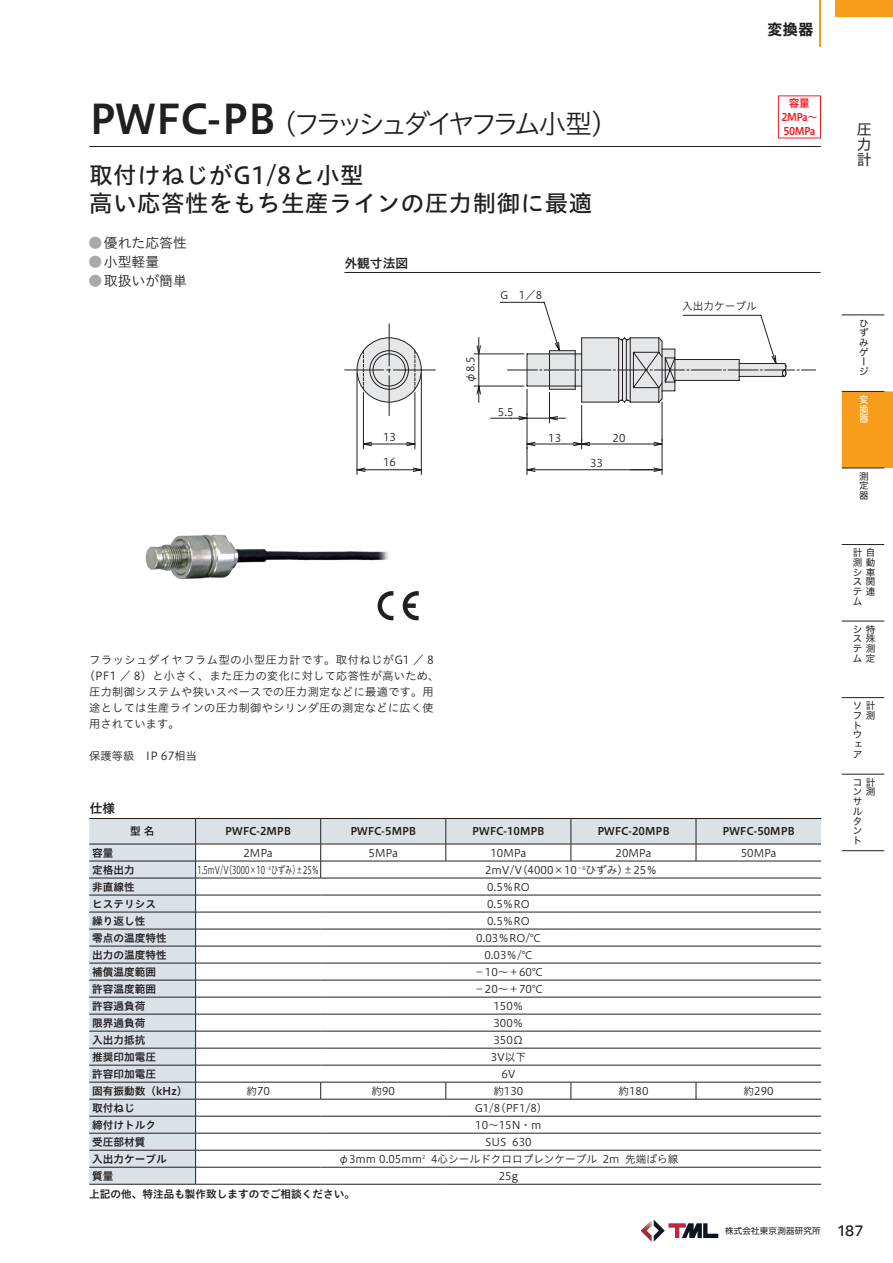
<style>
.page{position:relative;width:893px;height:1263px;background:#fff}
.page>*{position:absolute;margin:0;border:0;box-sizing:border-box;transform-origin:0 0}
.t1{font:27.15px "Hiragino UD Sans Std N W3";letter-spacing:-.185em;color:#231f20}
.t2{font:23.4px/27.6px "Hiragino UD Sans Std N W5";letter-spacing:.025em;color:#231f20}
.t3{font:500 14.85px "SF Pro Text";color:#231f20}
.t4{font:14.85px "Hira Kaku Std N W7";color:#231f20}
.t5{font:14.85px/15.1px "Hira Kaku Std N W4";color:#231f20;text-align:justify}
.t6{font:13.8px "Hiragino UD Sans Std N W3";color:#231f20}
.t7{font:12.75px "Hiragino UD Sans Std N W6";color:#231f20}
.t8{font:11.1px "Hiragino UD Sans Std N W3";letter-spacing:.03em;color:#231f20}
.t9{font:11.1px "Hiragino UD Sans Std N W3";letter-spacing:.055em;color:#231f20}
.t10{font:10.65px "Hiragino UD Sans Std N W3";color:#231f20}
.t11{font:10.65px "Hiragino UD Sans Std N W6";color:#231f20}
.t12{font:10.65px "Hiragino UD Sans Std N W3";color:#231f20;scale:.67 1}
.t13{font:10.65px/13.8px "Hiragino UD Sans Std W6";letter-spacing:-.05em;color:#ee1d23;text-align:center}
.t14{font:9.6px/9.8px "Hira Kaku Std N W4";color:#231f20}
.t15{font:9.6px/9.8px "Hira Kaku Std N W4";color:#fff;text-align:justify}
.t16{font:8.55px "Shin Go Pro";letter-spacing:.025em;color:#231f20}
.s1{font-family:"Hiragino UD Sans Std N W6";font-size:40.35px}
.s2{color:#a8a9ad}
</style>
<div class="page">
<hr style="left:820px;top:0;width:1px;height:47px;background:#f89c1c">
<div style="left:836px;top:0;width:57px;height:17px;background:#f89c1c"></div>
<svg style="left:842px;top:315px;width:51px;height:536px"></svg>
<hr style="left:842px;top:315px;width:42px;height:1px;background:#231f20">
<hr style="left:842px;top:391px;width:42px;height:1px;background:#231f20">
<hr style="left:842px;top:468px;width:42px;height:1px;background:#231f20">
<hr style="left:842px;top:544px;width:42px;height:1px;background:#231f20">
<hr style="left:842px;top:621px;width:42px;height:1px;background:#231f20">
<hr style="left:842px;top:697px;width:42px;height:1px;background:#231f20">
<hr style="left:842px;top:774px;width:42px;height:1px;background:#231f20">
<hr style="left:842px;top:850px;width:42px;height:1px;background:#231f20">
<hr style="left:89px;top:146px;width:732px;height:1px;background:#231f20">
<div style="left:778px;top:96px;width:43px;height:42px;background:#fff;border:1px solid #ee1d23"></div>
<svg style="left:403px;top:591px;width:16px;height:29px"></svg>
<svg style="left:378px;top:591px;width:15px;height:29px"></svg>
<svg style="left:641px;top:1219px;width:77px;height:23px"></svg>
<svg style="left:89px;top:818px;width:732px;height:366px"></svg>
<hr style="left:321px;top:1167px;width:125px;height:1px;background:#231f20">
<hr style="left:446px;top:1167px;width:125px;height:1px;background:#231f20">
<hr style="left:571px;top:1167px;width:125px;height:1px;background:#231f20">
<hr style="left:696px;top:1167px;width:125px;height:1px;background:#231f20">
<hr style="left:89px;top:1184px;width:107px;height:1px;background:#231f20">
<hr style="left:196px;top:1184px;width:125px;height:1px;background:#231f20">
<hr style="left:321px;top:1184px;width:125px;height:1px;background:#231f20">
<hr style="left:446px;top:1184px;width:125px;height:1px;background:#231f20">
<hr style="left:571px;top:1184px;width:125px;height:1px;background:#231f20">
<hr style="left:696px;top:1184px;width:125px;height:1px;background:#231f20">
<img style="left:145px;top:534px;width:244px;height:45px">
<hr style="left:344px;top:272px;width:477px;height:1px;background:#231f20">
<svg style="left:473px;top:302px;width:343px;height:173px"></svg>
<hr style="left:564px;top:389px;width:1px;height:86px;background:#231f20">
<hr style="left:587px;top:392px;width:1px;height:31px;background:#231f20">
<hr style="left:357px;top:373px;width:1px;height:102px;background:#231f20">
<hr style="left:421px;top:373px;width:1px;height:102px;background:#231f20">
<svg style="left:345px;top:324px;width:91px;height:148px"></svg>
<h3 class="t4" style="left:767px;top:18px;width:48px">変換器</h3>
<h1 class="t1" style="left:89px;top:103px;width:531px"><span class="s1">PWFC-PB</span>（フラッシュダイヤフラム小型）</h1>
<p class="t13" style="left:781px;top:96px;width:36px">容量<br>2MPa～<br>50MPa</p>
<h2 class="t2" style="left:89px;top:160px;width:504px">取付けねじがG1/8と小型<br>高い応答性をもち生産ラインの圧力制御に最適</h2>
<p class="t6" style="left:88px;top:233px;width:100px"><span class="s2">●</span>優れた応答性</p>
<p class="t6" style="left:88px;top:252px;width:72px"><span class="s2">●</span>小型軽量</p>
<p class="t6" style="left:88px;top:271px;width:100px"><span class="s2">●</span>取扱いが簡単</p>
<p class="t7" style="left:344px;top:253px;width:65px">外観寸法図</p>
<p class="t10" style="left:383px;top:429px;width:14px">13</p>
<p class="t10" style="left:383px;top:454px;width:14px">16</p>
<p class="t10" style="left:500px;top:287px;width:44px">G　1／8</p>
<p class="t10" style="left:462px;top:383px;width:28px;rotate:-90deg">φ8.5</p>
<p class="t10" style="left:498px;top:403px;width:17px">5.5</p>
<p class="t10" style="left:548px;top:429px;width:14px">13</p>
<p class="t10" style="left:613px;top:429px;width:14px">20</p>
<p class="t10" style="left:590px;top:455px;width:14px">33</p>
<p class="t10" style="left:682px;top:298px;width:76px">入出力ケーブル</p>
<h3 class="t5" style="left:857px;top:122px;width:16px">圧力計</h3>
<p class="t14" style="left:859px;top:318px;width:11px">ひずみゲージ</p>
<p class="t15" style="left:859px;top:395px;width:11px">変換器</p>
<p class="t14" style="left:859px;top:471px;width:11px;text-align:justify">測定器</p>
<p class="t9" style="left:89px;top:652px;width:346px">フラッシュダイヤフラム型の小型圧力計です。取付ねじがG1 ／ 8</p>
<p class="t8" style="left:84px;top:667px;width:357px">（PF1 ／ 8）と小さく、また圧力の変化に対して応答性が高いため、</p>
<p class="t8" style="left:89px;top:683px;width:346px">圧力制御システムや狭いスペースでの圧力測定などに最適です。用</p>
<p class="t8" style="left:89px;top:699px;width:346px">途としては生産ラインの圧力制御やシリンダ圧の測定などに広く使</p>
<p class="t8" style="left:89px;top:715px;width:92px">用されています。</p>
<p class="t8" style="left:89px;top:747px;width:109px">保護等級　IP 67相当</p>
<p class="t7" style="left:90px;top:798px;width:27px">仕様</p>
<p class="t11" style="left:130px;top:823px;width:26px">型名</p>
<p class="t11" style="left:225px;top:823px;width:67px">PWFC-2MPB</p>
<p class="t11" style="left:350px;top:823px;width:67px">PWFC-5MPB</p>
<p class="t11" style="left:472px;top:823px;width:74px">PWFC-10MPB</p>
<p class="t11" style="left:597px;top:823px;width:74px">PWFC-20MPB</p>
<p class="t11" style="left:723px;top:823px;width:74px">PWFC-50MPB</p>
<p class="t11" style="left:92px;top:844px;width:23px">容量</p>
<p class="t10" style="left:243px;top:844px;width:31px">2MPa</p>
<p class="t10" style="left:369px;top:844px;width:31px">5MPa</p>
<p class="t10" style="left:490px;top:844px;width:37px">10MPa</p>
<p class="t10" style="left:615px;top:844px;width:37px">20MPa</p>
<p class="t10" style="left:741px;top:844px;width:37px">50MPa</p>
<p class="t11" style="left:92px;top:861px;width:44px">定格出力</p>
<p class="t12" style="left:197px;top:861px;width:183px">1.5mV/V（3000×10<sup>－</sup> <sup>6</sup>ひずみ）±25％</p>
<p class="t10" style="left:485px;top:861px;width:174px">2mV/V（4000×10<sup>－</sup> <sup>6</sup>ひずみ）±25％</p>
<p class="t11" style="left:92px;top:878px;width:44px">非直線性</p>
<p class="t10" style="left:487px;top:878px;width:44px">0.5％RO</p>
<p class="t11" style="left:92px;top:895px;width:65px">ヒステリシス</p>
<p class="t10" style="left:487px;top:895px;width:44px">0.5％RO</p>
<p class="t11" style="left:92px;top:912px;width:55px">繰り返し性</p>
<p class="t10" style="left:487px;top:912px;width:44px">0.5％RO</p>
<p class="t11" style="left:92px;top:929px;width:76px">零点の温度特性</p>
<p class="t10" style="left:476px;top:929px;width:66px">0.03％RO/℃</p>
<p class="t11" style="left:92px;top:946px;width:76px">出力の温度特性</p>
<p class="t10" style="left:484px;top:946px;width:50px">0.03％/℃</p>
<p class="t11" style="left:92px;top:963px;width:65px">補償温度範囲</p>
<p class="t10" style="left:474px;top:963px;width:70px">－ 10～＋60℃</p>
<p class="t11" style="left:92px;top:980px;width:65px">許容温度範囲</p>
<p class="t10" style="left:474px;top:980px;width:70px">－ 20～＋70℃</p>
<p class="t11" style="left:92px;top:997px;width:55px">許容過負荷</p>
<p class="t10" style="left:493px;top:997px;width:32px">150％</p>
<p class="t11" style="left:92px;top:1014px;width:55px">限界過負荷</p>
<p class="t10" style="left:493px;top:1014px;width:32px">300％</p>
<p class="t11" style="left:92px;top:1031px;width:55px">入出力抵抗</p>
<p class="t10" style="left:493px;top:1031px;width:32px">350Ω</p>
<p class="t11" style="left:92px;top:1048px;width:65px">推奨印加電圧</p>
<p class="t10" style="left:491px;top:1049px;width:37px">3V以下</p>
<p class="t11" style="left:92px;top:1065px;width:65px">許容印加電圧</p>
<p class="t10" style="left:501px;top:1066px;width:16px">6V</p>
<p class="t11" style="left:92px;top:1082px;width:97px">固有振動数（kHz）</p>
<p class="t10" style="left:246px;top:1083px;width:25px">約70</p>
<p class="t10" style="left:371px;top:1083px;width:25px">約90</p>
<p class="t10" style="left:493px;top:1083px;width:32px">約130</p>
<p class="t10" style="left:618px;top:1083px;width:32px">約180</p>
<p class="t10" style="left:744px;top:1083px;width:32px">約290</p>
<p class="t11" style="left:92px;top:1099px;width:44px">取付ねじ</p>
<p class="t10" style="left:475px;top:1100px;width:74px">G1/8（PF1/8）</p>
<p class="t11" style="left:92px;top:1116px;width:65px">締付けトルク</p>
<p class="t10" style="left:475px;top:1117px;width:68px">10～15N・m</p>
<p class="t11" style="left:92px;top:1133px;width:55px">受圧部材質</p>
<p class="t10" style="left:485px;top:1134px;width:48px">SUS 630</p>
<p class="t11" style="left:92px;top:1150px;width:76px">入出力ケーブル</p>
<p class="t10" style="left:338px;top:1151px;width:342px">φ3mm 0.05mm<sup>2</sup> 4心シールドクロロプレンケーブル 2m 先端ばら線</p>
<p class="t11" style="left:92px;top:1167px;width:23px">質量</p>
<p class="t10" style="left:499px;top:1168px;width:21px">25g</p>
<p class="t11" style="left:89px;top:1186px;width:267px">上記の他、特注品も製作致しますのでご相談ください。</p>
<p class="t16" style="left:725px;top:1223px;width:97px">株式会社東京測器研究所</p>
<p class="t14" style="left:853px;top:548px;width:24px">計自測動シ車ス関テ連ム</p>
<p class="t14" style="left:853px;top:624px;width:24px;text-align:justify">シ特ス殊テ測ム定</p>
<p class="t14" style="left:853px;top:701px;width:10px;text-align:justify">ソフトウェア</p>
<p class="t14" style="left:866px;top:701px;width:11px">計測</p>
<p class="t14" style="left:853px;top:777px;width:23px">コ<br>ン測サ<br>ル<br>タ<br>ン<br>ト</p>
<p class="t14" style="left:866px;top:777px;width:11px">計</p>
<h3 class="t3" style="left:838px;top:1220px;width:27px">187</h3>
</div>
